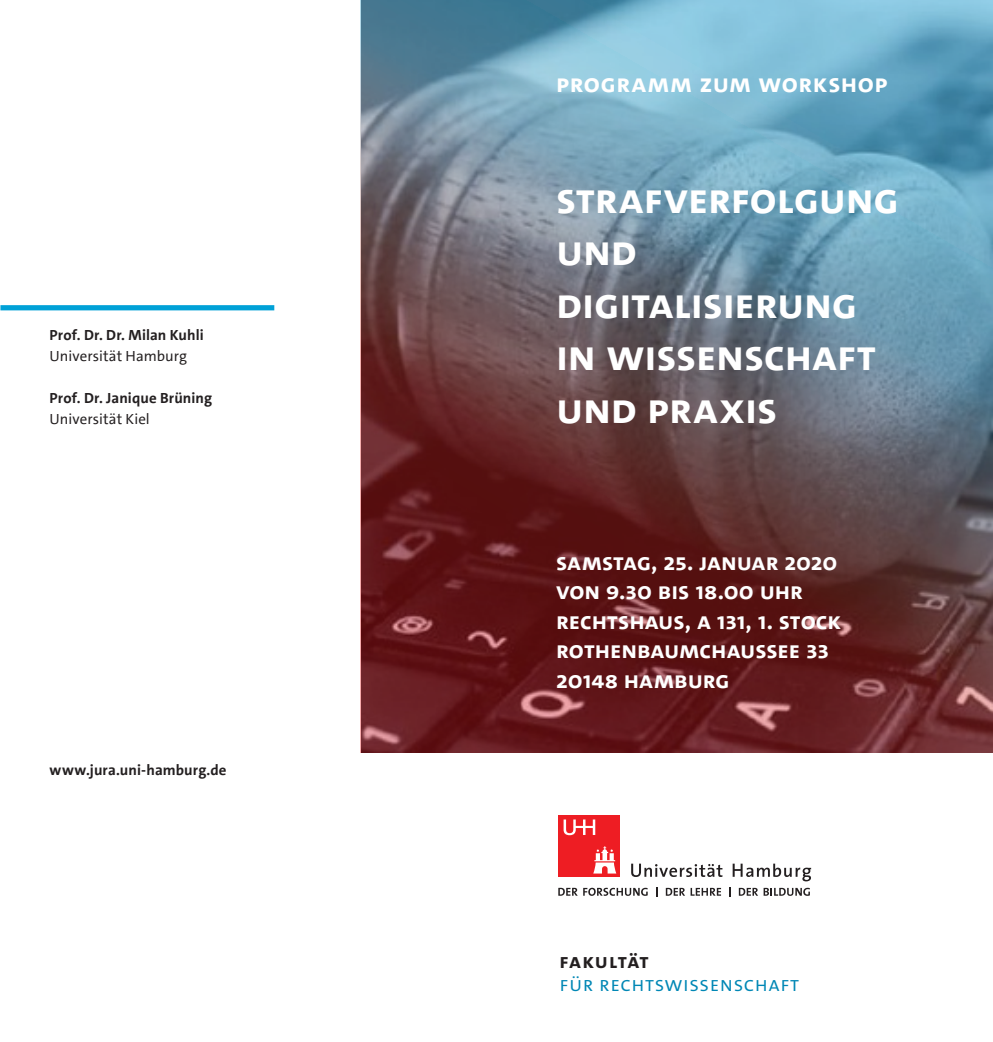
<style>
.page{position:relative;width:993px;height:1042px;background:#fff}
.page>*{position:absolute;margin:0;border:0;box-sizing:border-box;transform-origin:0 0}
.UHH_Veranstaltung{font:43.75px "The Sans UHH Bold Caps";letter-spacing:-.005em;color:#fff}
.UHH_Veranstaltung-2{font:26.25px "The Sans UHH Bold Caps";letter-spacing:.02em;color:#fff}
.UHH_Veranstaltung-3{font:24.5px "The Sans UHH Bold Caps";letter-spacing:-.005em;color:#fff}
.t1{font:21px/23.6px "The Sans UHH Semi Light Caps";letter-spacing:.025em;color:#0087b5}
.t2{font:700 14.88px "The Sans UHH";letter-spacing:.005em;color:#231f20}
.t3{font:14.88px "The Sans UHH";letter-spacing:.005em;color:#231f20}
.s1{font-family:"The Sans UHH Bold Caps";color:#231f20}
</style>
<div class="page">
<div style="left:0;top:305px;width:274px;height:5px;background:#00a1d7"></div>
<svg style="left:631px;top:863px;width:91px;height:14px"></svg>
<svg style="left:732px;top:863px;width:78px;height:18px"></svg>
<div style="left:558px;top:815px;width:62px;height:61px;background:#ee1d23"></div>
<svg style="left:593px;top:846px;width:23px;height:27px"></svg>
<svg style="left:563px;top:819px;width:32px;height:16px"></svg>
<svg style="left:558px;top:888px;width:19px;height:8px"></svg>
<svg style="left:583px;top:888px;width:64px;height:8px"></svg>
<svg style="left:665px;top:888px;width:55px;height:8px"></svg>
<svg style="left:738px;top:888px;width:19px;height:8px"></svg>
<svg style="left:763px;top:888px;width:46px;height:8px"></svg>
<svg style="left:360px;top:0;width:632px;height:753px;background:#695f6a"></svg>
<p class="t2" style="left:50px;top:325px;width:155px">Prof. Dr. Dr. Milan Kuhli</p>
<p class="t3" style="left:50px;top:346px;width:139px">Universität Hamburg</p>
<p class="t2" style="left:50px;top:388px;width:164px">Prof. Dr. Janique Brüning</p>
<p class="t3" style="left:50px;top:409px;width:102px">Universität Kiel</p>
<p class="t2" style="left:50px;top:760px;width:178px">www.jura.uni-hamburg.de</p>
<p class="UHH_Veranstaltung-2" style="left:556px;top:67px;width:333px">Programm zum Workshop</p>
<p class="UHH_Veranstaltung" style="left:556px;top:170px;width:344px">Strafverfolgung</p>
<p class="UHH_Veranstaltung" style="left:556px;top:222px;width:82px">und</p>
<p class="UHH_Veranstaltung" style="left:556px;top:275px;width:303px">Digitalisierung</p>
<p class="UHH_Veranstaltung" style="left:556px;top:327px;width:321px">in Wissenschaft</p>
<p class="UHH_Veranstaltung" style="left:556px;top:380px;width:223px">und Praxis</p>
<p class="UHH_Veranstaltung-3" style="left:556px;top:546px;width:283px">Samstag, 25. Januar 2020</p>
<p class="UHH_Veranstaltung-3" style="left:556px;top:575px;width:248px">von 9.30 Bis 18.00 Uhr</p>
<p class="UHH_Veranstaltung-3" style="left:556px;top:605px;width:287px">Rechtshaus, A 131, 1. Stock</p>
<p class="UHH_Veranstaltung-3" style="left:556px;top:634px;width:274px">Rothenbaumchaussee 33</p>
<p class="UHH_Veranstaltung-3" style="left:556px;top:663px;width:175px">20148 Hamburg</p>
<p class="t1" style="left:559px;top:949px;width:241px"><span class="s1">fakultät<br></span>für rechtswissenschaft</p>
</div>
